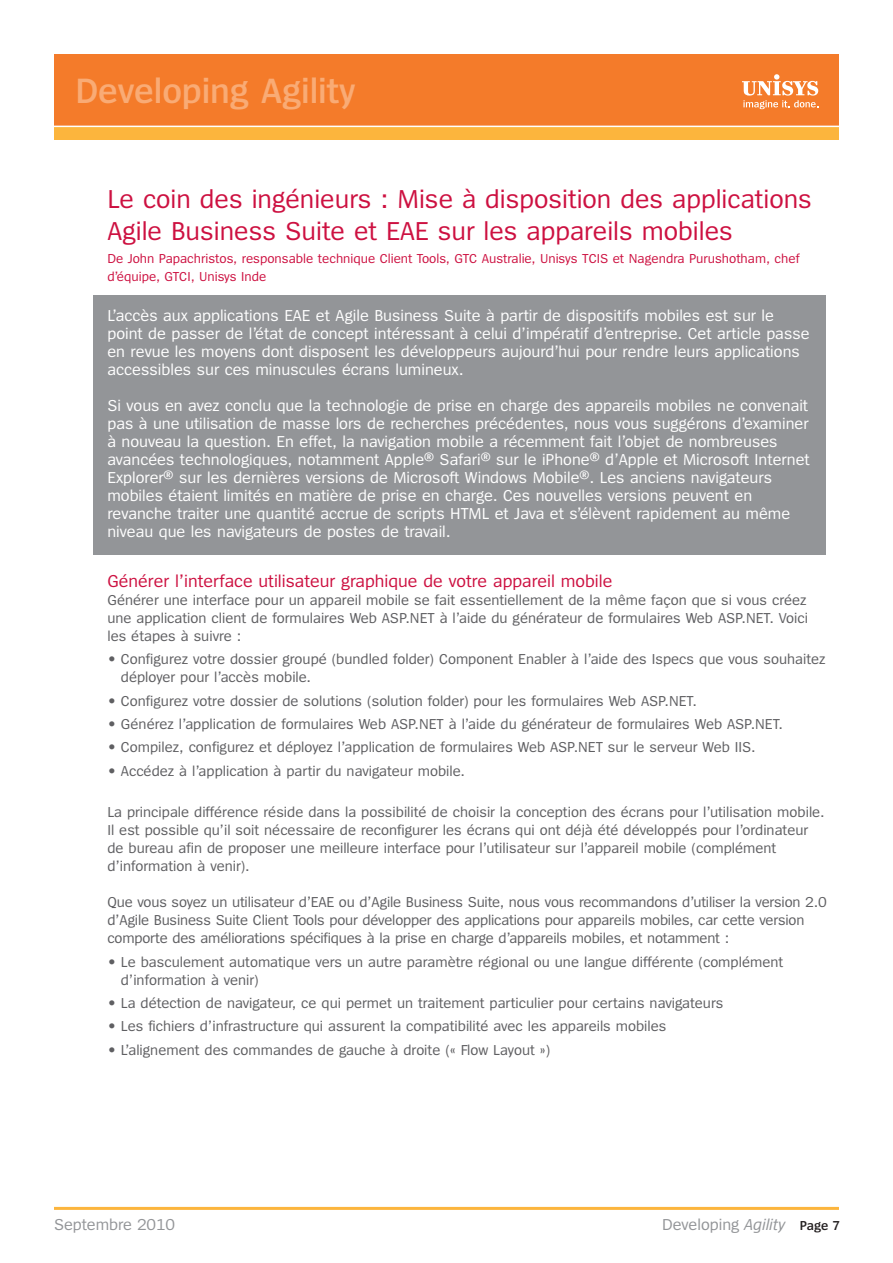
<style>
.page{position:relative;width:893px;height:1263px;background:#fff}
.page>*{position:absolute;margin:0;border:0;box-sizing:border-box;transform-origin:0 0}
.t1{font:600 36.6px "Spiegel";letter-spacing:-.005em;color:#f9ab75}
.t2{font:27px/32.4px "Spiegel";color:#cd1141}
.t3{font:18px "Spiegel";color:#cd1141}
.t4{font:16.5px/18px "Spiegel";color:#fff}
.t5{font:16.5px "Spiegel";letter-spacing:-.005em;color:#939598}
.t6{font:15px/18px "Spiegel";color:#5f5f62}
.t7{font:13.5px/18px "Spiegel";color:#cd1141}
.s1{font-style:italic}
.s2{font-weight:600;font-size:13.5px;color:#231f20}
</style>
<div class="page">
<div style="left:54px;top:112px;width:784px;height:28px;background:#fcb53d"></div>
<div style="left:54px;top:54px;width:784px;height:72px;background:#f47b2a"></div>
<svg style="left:742px;top:74px;width:76px;height:35px"></svg>
<hr style="left:54px;top:126px;width:786px;height:1px;background:#fff">
<hr style="left:54px;top:1207px;width:785px;height:3px;background:#fcb53d">
<div style="left:93px;top:296px;width:732px;height:259px;background:#939598"></div>
<h1 class="t1" style="left:75px;top:78px;width:282px">Developing Agility</h1>
<h2 class="t2" style="left:107px;top:184px;width:706px">Le coin des ingénieurs : Mise à disposition des applications<br>Agile Business Suite et EAE sur les appareils mobiles</h2>
<p class="t7" style="left:107px;top:250px;width:694px">De John Papachristos, responsable technique Client Tools, GTC Australie, Unisys TCIS et Nagendra Purushotham, chef d’équipe, GTCI, Unisys Inde</p>
<p class="t4" style="left:107px;top:307px;width:704px">L’accès aux applications EAE et Agile Business Suite à partir de dispositifs mobiles est sur le point de passer de l’état de concept intéressant à celui d’impératif d’entreprise. Cet article passe en revue les moyens dont disposent les développeurs aujourd’hui pour rendre leurs applications accessibles sur ces minuscules écrans lumineux.</p>
<p class="t4" style="left:107px;top:397px;width:704px">Si vous en avez conclu que la technologie de prise en charge des appareils mobiles ne convenait pas à une utilisation de masse lors de recherches précédentes, nous vous suggérons d’examiner à nouveau la question. En effet, la navigation mobile a récemment fait l’objet de nombreuses avancées technologiques, notamment Apple® Safari® sur le iPhone® d’Apple et Microsoft Internet Explorer® sur les dernières versions de Microsoft Windows Mobile®. Les anciens navigateurs mobiles étaient limités en matière de prise en charge. Ces nouvelles versions peuvent en revanche traiter une quantité accrue de scripts HTML et Java et s’élèvent rapidement au même niveau que les navigateurs de postes de travail.</p>
<p class="t3" style="left:107px;top:574px;width:507px">Générer l’interface utilisateur graphique de votre appareil mobile</p>
<p class="t6" style="left:107px;top:592px;width:702px;text-align:justify">Générer une interface pour un appareil mobile se fait essentiellement de la même façon que si vous créez une application client de formulaires Web ASP.NET à l’aide du générateur de formulaires Web ASP.NET. Voici les étapes à suivre :</p>
<p class="t6" style="left:121px;top:651px;width:706px;text-indent:-14px">• Configurez votre dossier groupé (bundled folder) Component Enabler à l’aide des Ispecs que vous souhaitez déployer pour l’accès mobile.</p>
<p class="t6" style="left:107px;top:693px;width:591px">• Configurez votre dossier de solutions (solution folder) pour les formulaires Web ASP.NET.</p>
<p class="t6" style="left:107px;top:716px;width:677px">• Générez l’application de formulaires Web ASP.NET à l’aide du générateur de formulaires Web ASP.NET.</p>
<p class="t6" style="left:107px;top:739px;width:650px">• Compilez, configurez et déployez l’application de formulaires Web ASP.NET sur le serveur Web IIS.</p>
<p class="t6" style="left:107px;top:763px;width:359px">• Accédez à l’application à partir du navigateur mobile.</p>
<p class="t6" style="left:107px;top:804px;width:719px">La principale différence réside dans la possibilité de choisir la conception des écrans pour l’utilisation mobile.<br>Il est possible qu’il soit nécessaire de reconfigurer les écrans qui ont déjà été développés pour l’ordinateur de bureau afin de proposer une meilleure interface pour l’utilisateur sur l’appareil mobile (complément d’information à venir).</p>
<p class="t6" style="left:107px;top:894px;width:721px">Que vous soyez un utilisateur d’EAE ou d’Agile Business Suite, nous vous recommandons d’utiliser la version 2.0 d’Agile Business Suite Client Tools pour développer des applications pour appareils mobiles, car cette version comporte des améliorations spécifiques à la prise en charge d’appareils mobiles, et notamment :</p>
<p class="t6" style="left:121px;top:954px;width:664px;text-indent:-14px">• Le basculement automatique vers un autre paramètre régional ou une langue différente (complément d’information à venir)</p>
<p class="t6" style="left:107px;top:995px;width:617px">• La détection de navigateur, ce qui permet un traitement particulier pour certains navigateurs</p>
<p class="t6" style="left:107px;top:1018px;width:561px">• Les fichiers d’infrastructure qui assurent la compatibilité avec les appareils mobiles</p>
<p class="t6" style="left:107px;top:1042px;width:444px">• L’alignement des commandes de gauche à droite (« Flow Layout »)</p>
<p class="t5" style="left:54px;top:1218px;width:123px">Septembre 2010</p>
<p class="t5" style="left:662px;top:1218px;width:179px">Developing <span class="s1">Agility</span> <span class="s2">Page 7</span></p>
</div>
